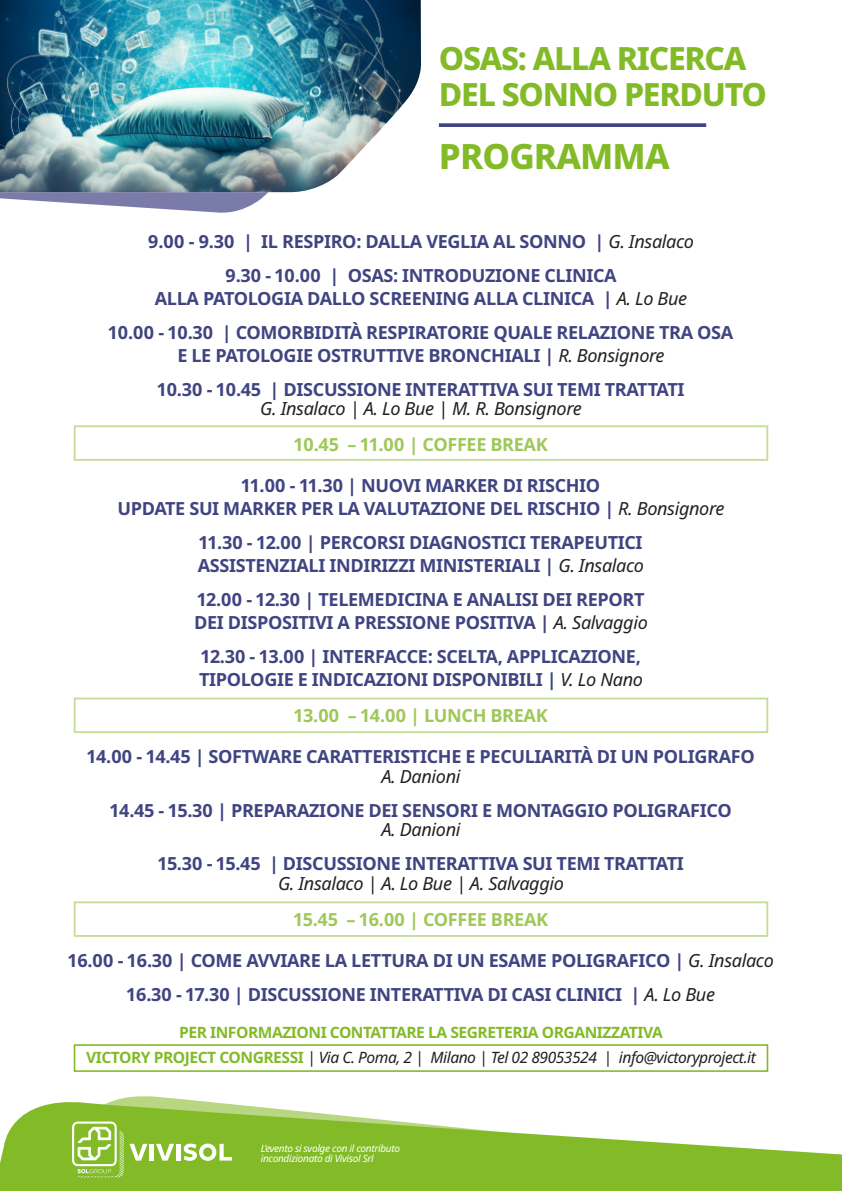
<style>
.page{position:relative;width:842px;height:1191px;background:#fff}
.page>*{position:absolute;margin:0;border:0;box-sizing:border-box;transform-origin:0 0}
.t1{font:800 34.9px "Noto Sans";letter-spacing:-.025em;color:#82bb27}
.t2{font:800 32px/35.7px "Noto Sans";letter-spacing:-.04em;color:#82bb27}
.t3{font:700 18.1px "Noto Sans";letter-spacing:-.02em;color:#404481}
.t4{font:italic 18.1px "Noto Sans";letter-spacing:-.02em;color:#231f20}
.t5{font:700 18.1px "Noto Sans";letter-spacing:-.02em;color:#9fc859}
.t6{font:italic 15.6px "Noto Sans";letter-spacing:-.03em;color:#231f20}
.t7{font:700 15.6px "Noto Sans";letter-spacing:-.03em;color:#82bb27}
.t8{font:italic 10px/10px "Noto Sans";letter-spacing:-.03em;color:#fff}
.s1{font-weight:400;font-style:italic;color:#231f20}
.s2{font-weight:700;font-style:normal;color:#82bb27}
</style>
<div class="page">
<svg style="left:0;top:192px;width:294px;height:21px;fill:#7b7ba9"></svg>
<img style="left:0;top:0;width:421px;height:192px">
<svg style="left:439px;top:123px;width:267px;height:4px"></svg>
<div style="left:74px;top:425px;width:694px;height:36px;border:2px solid #c6dd97"></div>
<div style="left:74px;top:697px;width:694px;height:36px;border:2px solid #c6dd97"></div>
<div style="left:74px;top:901px;width:694px;height:36px;border:2px solid #c6dd97"></div>
<svg style="left:0;top:1096px;width:842px;height:95px;fill:#82bb27"></svg>
<div style="left:74px;top:1044px;width:694px;height:27px;border:2px solid #82bb27"></div>
<svg style="left:72px;top:1121px;width:75px;height:56px;background:#9fcb5a"></svg>
<hr style="left:150px;top:1143px;width:4px;height:17px;background:#fff">
<svg style="left:156px;top:1143px;width:18px;height:17px"></svg>
<hr style="left:176px;top:1143px;width:4px;height:17px;background:#fff">
<svg style="left:184px;top:1143px;width:48px;height:17px"></svg>
<p class="t2" style="left:439px;top:41px;width:330px">OSAS: ALLA RICERCA<br>DEL SONNO PERDUTO</p>
<p class="t1" style="left:439px;top:136px;width:232px">PROGRAMMA</p>
<p class="t3" style="left:148px;top:231px;width:548px">9.00 - 9.30 | IL RESPIRO: DALLA VEGLIA AL SONNO | <span class="s1">G. Insalaco</span></p>
<p class="t3" style="left:225px;top:265px;width:393px">9.30 - 10.00 | OSAS: INTRODUZIONE CLINICA</p>
<p class="t3" style="left:155px;top:288px;width:534px">ALLA PATOLOGIA DALLO SCREENING ALLA CLINICA | <span class="s1">A. Lo Bue</span></p>
<p class="t3" style="left:109px;top:322px;width:626px">10.00 - 10.30 | COMORBIDITÀ RESPIRATORIE QUALE RELAZIONE TRA OSA</p>
<p class="t3" style="left:177px;top:345px;width:489px">E LE PATOLOGIE OSTRUTTIVE BRONCHIALI | <span class="s1">R. Bonsignore</span></p>
<p class="t3" style="left:157px;top:379px;width:529px">10.30 - 10.45 | DISCUSSIONE INTERATTIVA SUI TEMI TRATTATI</p>
<p class="t4" style="left:260px;top:395px;width:323px">G. Insalaco | A. Lo Bue | M. R. Bonsignore</p>
<p class="t5" style="left:294px;top:434px;width:255px">10.45 – 11.00 | COFFEE BREAK</p>
<p class="t3" style="left:242px;top:475px;width:360px">11.00 - 11.30 | NUOVI MARKER DI RISCHIO</p>
<p class="t3" style="left:117px;top:498px;width:609px">UPDATE SUI MARKER PER LA VALUTAZIONE DEL RISCHIO | <span class="s1">R. Bonsignore</span></p>
<p class="t3" style="left:199px;top:532px;width:445px">11.30 - 12.00 | PERCORSI DIAGNOSTICI TERAPEUTICI</p>
<p class="t3" style="left:198px;top:555px;width:448px">ASSISTENZIALI INDIRIZZI MINISTERIALI | <span class="s1">G. Insalaco</span></p>
<p class="t3" style="left:197px;top:589px;width:449px">12.00 - 12.30 | TELEMEDICINA E ANALISI DEI REPORT</p>
<p class="t3" style="left:194px;top:612px;width:455px">DEI DISPOSITIVI A PRESSIONE POSITIVA | <span class="s1">A. Salvaggio</span></p>
<p class="t3" style="left:201px;top:646px;width:441px">12.30 - 13.00 | INTERFACCE: SCELTA, APPLICAZIONE,</p>
<p class="t3" style="left:199px;top:669px;width:445px">TIPOLOGIE E INDICAZIONI DISPONIBILI | <span class="s1">V. Lo Nano</span></p>
<p class="t5" style="left:294px;top:705px;width:255px">13.00 – 14.00 | LUNCH BREAK</p>
<p class="t3" style="left:87px;top:746px;width:669px">14.00 - 14.45 | SOFTWARE CARATTERISTICHE E PECULIARITÀ DI UN POLIGRAFO</p>
<p class="t4" style="left:381px;top:763px;width:80px">A. Danioni</p>
<p class="t3" style="left:110px;top:800px;width:623px">14.45 - 15.30 | PREPARAZIONE DEI SENSORI E MONTAGGIO POLIGRAFICO</p>
<p class="t4" style="left:381px;top:816px;width:80px">A. Danioni</p>
<p class="t3" style="left:158px;top:853px;width:527px">15.30 - 15.45 | DISCUSSIONE INTERATTIVA SUI TEMI TRATTATI</p>
<p class="t4" style="left:278px;top:870px;width:287px">G. Insalaco | A. Lo Bue | A. Salvaggio</p>
<p class="t5" style="left:294px;top:909px;width:256px">15.45 – 16.00 | COFFEE BREAK</p>
<p class="t3" style="left:68px;top:950px;width:707px">16.00 - 16.30 | COME AVVIARE LA LETTURA DI UN ESAME POLIGRAFICO | <span class="s1">G. Insalaco</span></p>
<p class="t3" style="left:127px;top:984px;width:589px">16.30 - 17.30 | DISCUSSIONE INTERATTIVA DI CASI CLINICI | <span class="s1">A. Lo Bue</span></p>
<p class="t7" style="left:179px;top:1023px;width:485px">PER INFORMAZIONI CONTATTARE LA SEGRETERIA ORGANIZZATIVA</p>
<p class="t6" style="left:86px;top:1045px;width:671px"><span class="s2">VICTORY PROJECT CONGRESSI</span> | Via C. Poma, 2 | Milano | Tel 02 89053524 | info@victoryproject.it</p>
<p class="t8" style="left:261px;top:1143px;width:141px">L’evento si svolge con il contributo incondizionato di Vivisol Srl</p>
</div>
